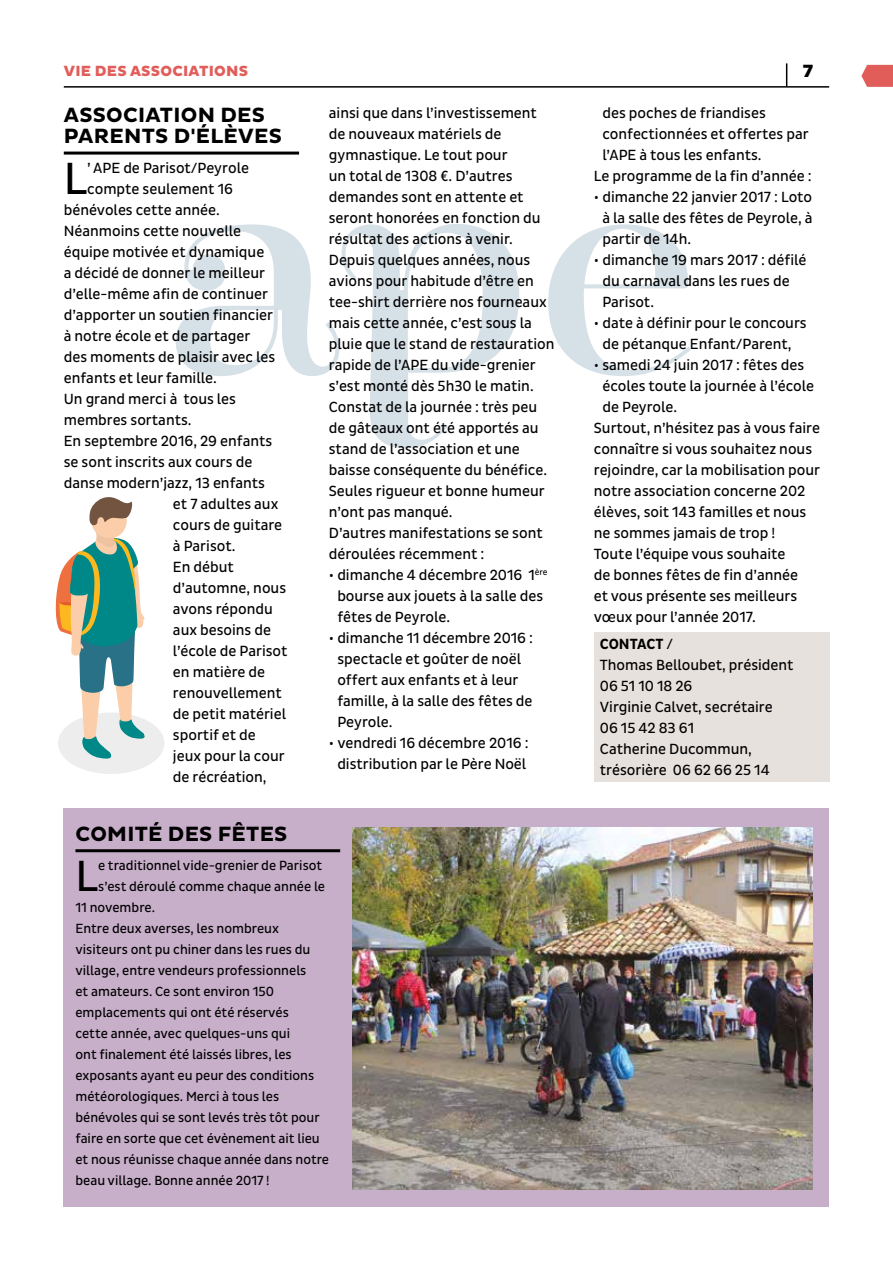
<style>
.page{position:relative;width:893px;height:1263px;background:#fff}
.page>*{position:absolute;margin:0;border:0;box-sizing:border-box;transform-origin:0 0}
.t1{font:45.9px "Pluto Sans Cond";color:#000}
.t2{font:44.4px "Pluto Sans Cond";color:#000}
.t3{font:700 21px/21px "Pluto Sans";letter-spacing:.015em;color:#000}
.t4{font:800 18px "Pluto Sans";color:#000}
.t5{font:15px/21px "Pluto Sans Cond";color:#000}
.t6{font:800 15px "Pluto Sans";letter-spacing:.015em;color:#e15d5a}
.t7{font:13.5px "Pluto Sans Cond";color:#000}
.s1{font-weight:700}
</style>
<div class="page">
<hr style="left:64px;top:86px;width:765px;height:2px;background:#000">
<svg style="left:786px;top:63px;width:1px;height:23px"></svg>
<svg style="left:861px;top:65px;width:32px;height:22px"></svg>
<svg style="left:176px;top:224px;width:515px;height:224px"></svg>
<hr style="left:64px;top:152px;width:235px;height:3px;background:#000">
<div style="left:594px;top:632px;width:235px;height:149px;background:#e7e1dd"></div>
<div style="left:64px;top:808px;width:765px;height:398px;background:#c7aec9"></div>
<hr style="left:75px;top:849px;width:265px;height:3px;background:#000">
<img style="left:353px;top:828px;width:459px;height:361px">
<svg style="left:55px;top:497px;width:109px;height:277px"></svg>
<p class="t6" style="left:64px;top:62px;width:186px">VIE DES ASSOCIATIONS</p>
<p class="t4" style="left:803px;top:61px;width:12px">7</p>
<h3 class="t3" style="left:64px;top:105px;width:219px">ASSOCIATION DES<br>PARENTS D'ÉLÈVES</h3>
<h1 class="t1" style="left:64px;top:152px;width:25px">L</h1>
<p class="t5" style="left:87px;top:157px;width:163px">’ APE de Parisot/Peyrole</p>
<p class="t5" style="left:329px;top:102px;width:227px">ainsi que dans l’investissement de nouveaux matériels de gymnastique. Le tout pour<br>un total de 1308 €. D’autres demandes sont en attente et seront honorées en fonction du résultat des actions à venir.<br>Depuis quelques années, nous avions pour habitude d’être en tee-shirt derrière nos fourneaux mais cette année, c’est sous la pluie que le stand de restauration rapide de l’APE du vide-grenier s’est monté dès 5h30 le matin.<br>Constat de la journée : très peu de gâteaux ont été apportés au stand de l’association et une baisse conséquente du bénéfice.<br>Seules rigueur et bonne humeur n’ont pas manqué.<br>D’autres manifestations se sont déroulées récemment :</p>
<p class="t5" style="left:337px;top:564px;width:212px;text-indent:-9px">• dimanche 4 décembre 2016 1<sup>ère </sup>bourse aux jouets à la salle des fêtes de Peyrole.</p>
<p class="t5" style="left:337px;top:627px;width:197px;text-indent:-9px">• dimanche 11 décembre 2016 : spectacle et goûter de noël offert aux enfants et à leur famille, à la salle des fêtes de<br>Peyrole.</p>
<p class="t5" style="left:329px;top:732px;width:201px;text-align:center">• vendredi 16 décembre 2016 : distribution par le Père Noël</p>
<p class="t5" style="left:602px;top:102px;width:165px">des poches de friandises</p>
<p class="t5" style="left:602px;top:123px;width:208px">confectionnées et offertes par</p>
<p class="t5" style="left:602px;top:144px;width:161px">l’APE à tous les enfants.</p>
<p class="t5" style="left:594px;top:165px;width:219px">Le programme de la fin d’année :</p>
<p class="t5" style="left:602px;top:186px;width:212px;text-align:justify;text-indent:-9px">• dimanche 22 janvier 2017 : Loto à la salle des fêtes de Peyrole, à partir de 14h.</p>
<p class="t5" style="left:602px;top:249px;width:206px;text-indent:-9px">• dimanche 19 mars 2017 : défilé du carnaval dans les rues de<br>Parisot.</p>
<p class="t5" style="left:594px;top:312px;width:214px;text-align:center">• date à définir pour le concours de pétanque Enfant/Parent,</p>
<p class="t5" style="left:594px;top:354px;width:212px">• samedi 24 juin 2017 : fêtes des</p>
<p class="t5" style="left:602px;top:375px;width:213px">écoles toute la journée à l’école</p>
<p class="t5" style="left:602px;top:396px;width:76px">de Peyrole.</p>
<p class="t5" style="left:594px;top:417px;width:228px">Surtout, n’hésitez pas à vous faire</p>
<p class="t5" style="left:594px;top:438px;width:220px">connaître si vous souhaitez nous</p>
<p class="t5" style="left:594px;top:459px;width:228px">rejoindre, car la mobilisation pour</p>
<p class="t5" style="left:594px;top:480px;width:213px">notre association concerne 202</p>
<p class="t5" style="left:594px;top:501px;width:214px">élèves, soit 143 familles et nous</p>
<p class="t5" style="left:594px;top:522px;width:183px">ne sommes jamais de trop !</p>
<p class="t5" style="left:594px;top:543px;width:193px">Toute l’équipe vous souhaite</p>
<p class="t5" style="left:594px;top:564px;width:206px">de bonnes fêtes de fin d’année</p>
<p class="t5" style="left:594px;top:585px;width:205px">et vous présente ses meilleurs</p>
<p class="t5" style="left:594px;top:606px;width:163px">vœux pour l’année 2017.</p>
<p class="t5" style="left:600px;top:634px;width:195px"><span class="s1">CONTACT</span> /<br>Thomas Belloubet, président<br>06 51 10 18 26<br>Virginie Calvet, secrétaire<br>06 15 42 83 61<br>Catherine Ducommun, trésorière 06 62 66 25 14</p>
<p class="t5" style="left:87px;top:178px;width:147px">compte seulement 16</p>
<p class="t5" style="left:64px;top:199px;width:158px">bénévoles cette année.</p>
<p class="t5" style="left:64px;top:220px;width:179px">Néanmoins cette nouvelle</p>
<p class="t5" style="left:64px;top:241px;width:202px">équipe motivée et dynamique</p>
<p class="t5" style="left:64px;top:262px;width:203px">a décidé de donner le meilleur</p>
<p class="t5" style="left:64px;top:283px;width:206px">d’elle-même afin de continuer</p>
<p class="t5" style="left:64px;top:304px;width:211px">d’apporter un soutien financier</p>
<p class="t5" style="left:64px;top:325px;width:188px">à notre école et de partager</p>
<p class="t5" style="left:64px;top:346px;width:213px">des moments de plaisir avec les</p>
<p class="t5" style="left:64px;top:367px;width:155px">enfants et leur famille.</p>
<p class="t5" style="left:64px;top:388px;width:174px">Un grand merci à tous les</p>
<p class="t5" style="left:64px;top:409px;width:129px">membres sortants.</p>
<p class="t5" style="left:64px;top:430px;width:210px">En septembre 2016, 29 enfants</p>
<p class="t5" style="left:64px;top:451px;width:190px">se sont inscrits aux cours de</p>
<p class="t5" style="left:64px;top:472px;width:203px">danse modern’jazz, 13 enfants</p>
<p class="t5" style="left:173px;top:493px;width:107px">et 7 adultes aux</p>
<p class="t5" style="left:173px;top:514px;width:111px">cours de guitare</p>
<p class="t5" style="left:173px;top:535px;width:64px">à Parisot.</p>
<p class="t5" style="left:173px;top:556px;width:62px">En début</p>
<p class="t5" style="left:173px;top:577px;width:115px">d’automne, nous</p>
<p class="t5" style="left:173px;top:598px;width:101px">avons répondu</p>
<p class="t5" style="left:173px;top:619px;width:100px">aux besoins de</p>
<p class="t5" style="left:173px;top:640px;width:116px">l’école de Parisot</p>
<p class="t5" style="left:173px;top:661px;width:94px">en matière de</p>
<p class="t5" style="left:173px;top:682px;width:110px">renouvellement</p>
<p class="t5" style="left:173px;top:703px;width:115px">de petit matériel</p>
<p class="t5" style="left:173px;top:724px;width:84px">sportif et de</p>
<p class="t5" style="left:173px;top:745px;width:113px">jeux pour la cour</p>
<p class="t5" style="left:173px;top:766px;width:95px">de récréation,</p>
<h3 class="t3" style="left:76px;top:824px;width:213px">COMITÉ DES FÊTES</h3>
<h2 class="t2" style="left:75px;top:851px;width:24px">L</h2>
<p class="t7" style="left:98px;top:858px;width:225px">e traditionnel vide-grenier de Parisot</p>
<p class="t7" style="left:98px;top:879px;width:228px">s’est déroulé comme chaque année le</p>
<p class="t7" style="left:75px;top:900px;width:81px">11 novembre.</p>
<p class="t7" style="left:75px;top:921px;width:205px">Entre deux averses, les nombreux</p>
<p class="t7" style="left:75px;top:942px;width:236px">visiteurs ont pu chiner dans les rues du</p>
<p class="t7" style="left:75px;top:963px;width:232px">village, entre vendeurs professionnels</p>
<p class="t7" style="left:75px;top:984px;width:200px">et amateurs. Ce sont environ 150</p>
<p class="t7" style="left:75px;top:1005px;width:215px">emplacements qui ont été réservés</p>
<p class="t7" style="left:75px;top:1026px;width:216px">cette année, avec quelques-uns qui</p>
<p class="t7" style="left:75px;top:1047px;width:218px">ont finalement été laissés libres, les</p>
<p class="t7" style="left:75px;top:1068px;width:240px">exposants ayant eu peur des conditions</p>
<p class="t7" style="left:75px;top:1089px;width:205px">météorologiques. Merci à tous les</p>
<p class="t7" style="left:75px;top:1110px;width:246px">bénévoles qui se sont levés très tôt pour</p>
<p class="t7" style="left:75px;top:1131px;width:246px">faire en sorte que cet évènement ait lieu</p>
<p class="t7" style="left:75px;top:1152px;width:255px">et nous réunisse chaque année dans notre</p>
<p class="t7" style="left:75px;top:1173px;width:196px">beau village. Bonne année 2017 !</p>
</div>
